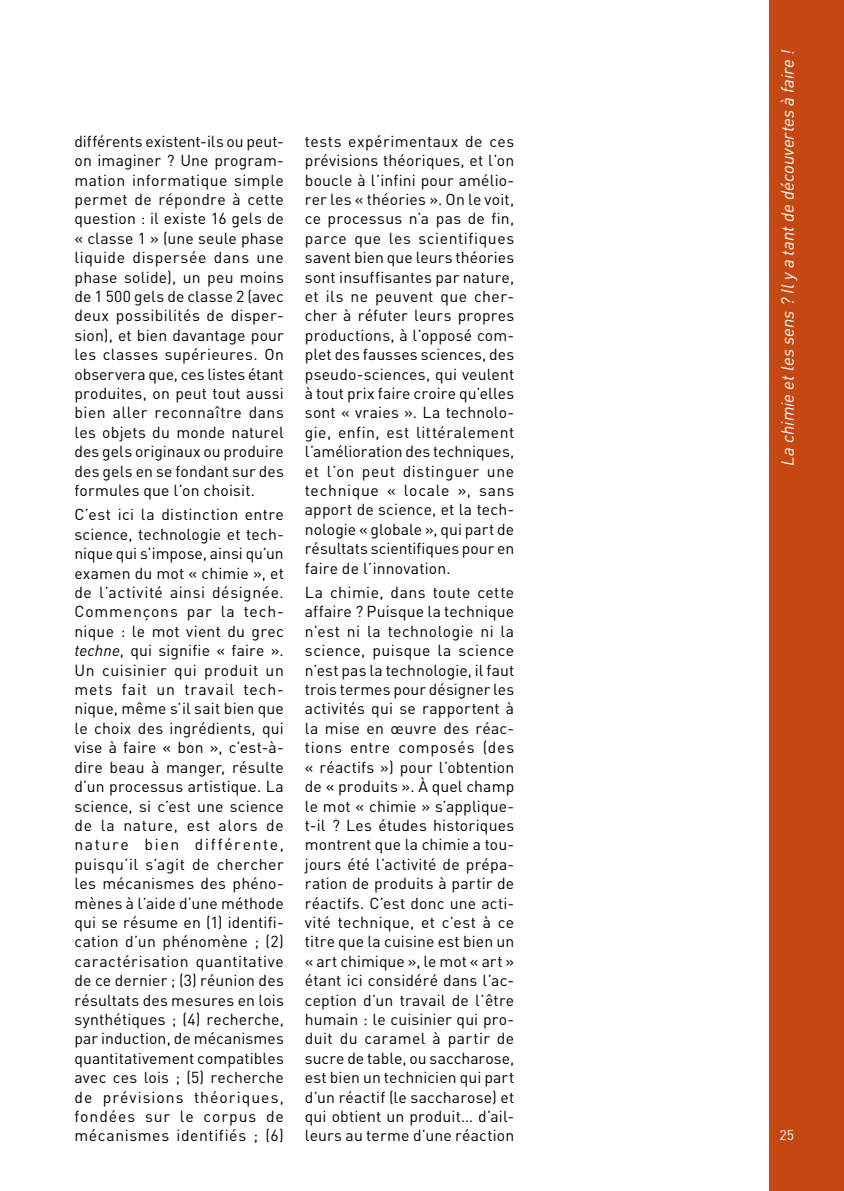
<style>
.page{position:relative;width:844px;height:1191px;background:#fff}
.page>*{position:absolute;margin:0;border:0;box-sizing:border-box;transform-origin:0 0}
.t1{font:italic 17.5px "DIN";color:#fff}
._04-Texte_courant{font:15.75px/19.4px "DIN";letter-spacing:.01em;color:#000;text-align:justify}
.t2{font:14px "DIN";color:#fff}
.s1{font-style:italic}
</style>
<div class="page">
<div style="left:769px;top:0;width:74px;height:1191px;background:#c54812"></div>
<p class="_04-Texte_courant" style="left:74px;top:131px;width:211px">différents existent-ils ou peut&shy;on imaginer ? Une program&shy;mation informatique simple permet de répondre à cette question : il existe 16 gels de « classe 1 » (une seule phase liquide dispersée dans une phase solide), un peu moins de 1 500 gels de classe 2 (avec deux possibilités de disper&shy;sion), et bien davantage pour les classes supérieures. On observera que, ces listes étant produites, on peut tout aussi bien aller reconnaître dans les objets du monde naturel des gels originaux ou produire des gels en se fondant sur des formules que l’on choisit.</p>
<p class="_04-Texte_courant" style="left:74px;top:505px;width:211px">C’est ici la distinction entre science, technologie et tech&shy;nique qui s’impose, ainsi qu’un examen du mot « chimie », et de l’activité ainsi désignée.<br>Commençons par la tech&shy;nique : le mot vient du grec <span class="s1">techne</span>, qui signifie « faire ».<br>Un cuisinier qui produit un mets fait un travail tech&shy;nique, même s’il sait bien que le choix des ingrédients, qui vise à faire « bon », c’est-à&shy;dire beau à manger, résulte d’un processus artistique. La science, si c’est une science de la nature, est alors de nature bien différente, puisqu’il s’agit de chercher les mécanismes des phéno&shy;mènes à l’aide d’une méthode qui se résume en (1) identifi&shy;cation d’un phénomène ; (2) caractérisation quantitative de ce dernier ; (3) réunion des résultats des mesures en lois synthétiques ; (4) recherche, par induction, de mécanismes quantitativement compatibles avec ces lois ; (5) recherche de prévisions théoriques, fondées sur le corpus de mécanismes identifiés ; (6)</p>
<p class="_04-Texte_courant" style="left:305px;top:131px;width:211px">tests expérimentaux de ces prévisions théoriques, et l’on boucle à l’infini pour amélio&shy;rer les « théories ». On le voit, ce processus n’a pas de fin, parce que les scientifiques savent bien que leurs théories sont insuffisantes par nature, et ils ne peuvent que cher&shy;cher à réfuter leurs propres productions, à l’opposé com&shy;plet des fausses sciences, des pseudo-sciences, qui veulent à tout prix faire croire qu’elles sont « vraies ». La technolo&shy;gie, enfin, est littéralement l’amélioration des techniques, et l’on peut distinguer une technique « locale », sans apport de science, et la tech&shy;nologie « globale », qui part de résultats scientifiques pour en faire de l’innovation.</p>
<p class="_04-Texte_courant" style="left:305px;top:582px;width:211px">La chimie, dans toute cette affaire ? Puisque la technique n’est ni la technologie ni la science, puisque la science n’est pas la technologie, il faut trois termes pour désigner les activités qui se rapportent à la mise en œuvre des réac&shy;tions entre composés (des « réactifs ») pour l’obtention de « produits ». À quel champ le mot « chimie » s’applique&shy;t-il ? Les études historiques montrent que la chimie a tou&shy;jours été l’activité de prépa&shy;ration de produits à partir de réactifs. C’est donc une acti&shy;vité technique, et c’est à ce titre que la cuisine est bien un « art chimique », le mot « art » étant ici considéré dans l’ac&shy;ception d’un travail de l’être humain : le cuisinier qui pro&shy;duit du caramel à partir de sucre de table, ou saccharose, est bien un technicien qui part d’un réactif (le saccharose) et qui obtient un produit… d’ail&shy;leurs au terme d’une réaction</p>
<p class="t1" style="left:776px;top:465px;width:417px;rotate:-90deg">La chimie et les sens ? Il y a tant de découvertes à faire !</p>
<p class="t2" style="left:779px;top:1125px;width:16px">25</p>
</div>
